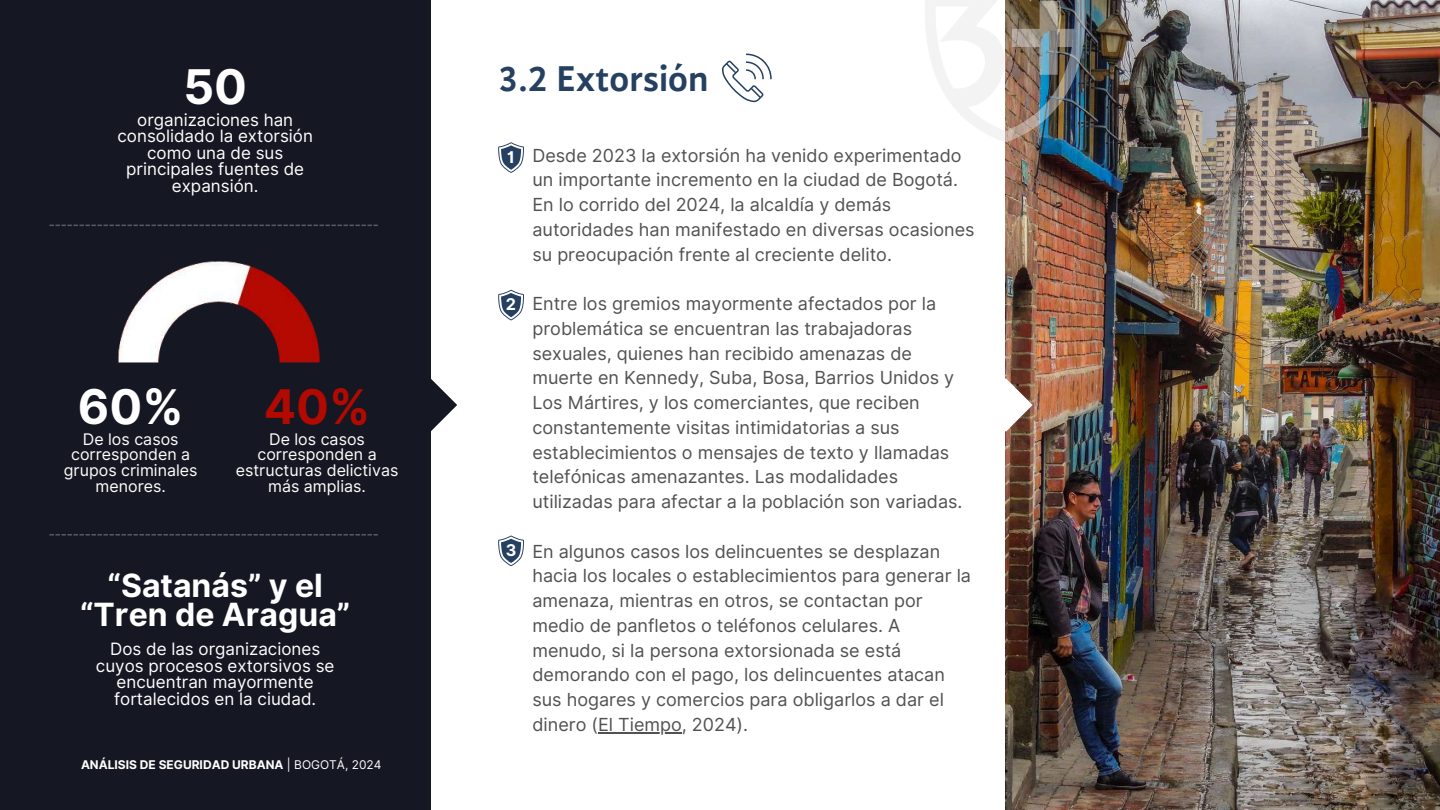
<style>
.page{position:relative;width:1440px;height:810px;background:#fff}
.page>*{position:absolute;margin:0;border:0;box-sizing:border-box;transform-origin:0 0}
.t1{font:700 47.8px "Inter";color:#fff}
.t2{font:700 47.8px "Inter";color:#b20900}
.t3{font:700 37px "Gandhi Sans";color:#254061}
.t4{font:700 32px/29.2px "Inter";color:#fff;text-align:center}
.t5{font:18px/24.8px "Inter";color:#515151}
.t6{font:17px/16.5px "Inter";color:#fff;text-align:center}
.t7{font:700 16.2px "Inter";color:#fff}
.t8{font:16px/15.8px "Inter";color:#fff;text-align:center}
.t9{font:700 12px "Inter";color:#fff}
.s1{font-weight:400}
</style>
<div class="page">
<div style="left:0;top:0;width:430px;height:810px;background:#151722"></div>
<svg style="left:430px;top:378px;width:27px;height:54px"></svg>
<svg style="left:498px;top:142px;width:26px;height:31px"></svg>
<svg style="left:498px;top:290px;width:26px;height:30px"></svg>
<svg style="left:498px;top:536px;width:26px;height:30px"></svg>
<img style="left:118px;top:261px;width:202px;height:102px">
<hr style="left:598px;top:732px;width:84px;height:2px;background:#515151">
<svg style="left:49px;top:225px;width:329px;height:1px"></svg>
<svg style="left:49px;top:534px;width:329px;height:2px"></svg>
<svg style="left:722px;top:53px;width:50px;height:49px"></svg>
<img style="left:1006px;top:0;width:434px;height:810px">
<img style="left:925px;top:0;width:163px;height:143px">
<svg style="left:1005px;top:378px;width:28px;height:54px"></svg>
<h1 class="t1" style="left:183px;top:59px;width:65px">50</h1>
<h2 class="t3" style="left:498px;top:63px;width:212px">3.2 Extorsión</h2>
<p class="t6" style="left:117px;top:111px;width:197px">organizaciones han consolidado la extorsión como una de sus principales fuentes de expansión.</p>
<h1 class="t1" style="left:78px;top:378px;width:107px">60%</h1>
<p class="t8" style="left:64px;top:431px;width:135px">De los casos corresponden a grupos criminales menores.</p>
<h1 class="t2" style="left:264px;top:378px;width:108px">40%</h1>
<p class="t8" style="left:236px;top:431px;width:164px">De los casos corresponden a estructuras delictivas más amplias.</p>
<h3 class="t4" style="left:80px;top:571px;width:272px">“Satanás” y el “Tren de Aragua”</h3>
<p class="t6" style="left:96px;top:641px;width:240px">Dos de las organizaciones cuyos procesos extorsivos se encuentran mayormente fortalecidos en la ciudad.</p>
<p class="t9" style="left:81px;top:758px;width:302px">ANÁLISIS DE SEGURIDAD URBANA <span class="s1">| BOGOTÁ, 2024</span></p>
<p class="t7" style="left:507px;top:147px;width:9px">1</p>
<p class="t7" style="left:506px;top:295px;width:12px">2</p>
<p class="t7" style="left:506px;top:541px;width:12px">3</p>
<p class="t5" style="left:532px;top:143px;width:444px">Desde 2023 la extorsión ha venido experimentado un importante incremento en la ciudad de Bogotá.<br>En lo corrido del 2024, la alcaldía y demás autoridades han manifestado en diversas ocasiones su preocupación frente al creciente delito.</p>
<p class="t5" style="left:532px;top:291px;width:432px">Entre los gremios mayormente afectados por la problemática se encuentran las trabajadoras sexuales, quienes han recibido amenazas de muerte en Kennedy, Suba, Bosa, Barrios Unidos y Los Mártires, y los comerciantes, que reciben constantemente visitas intimidatorias a sus establecimientos o mensajes de texto y llamadas telefónicas amenazantes. Las modalidades utilizadas para afectar a la población son variadas.</p>
<p class="t5" style="left:532px;top:539px;width:440px">En algunos casos los delincuentes se desplazan hacia los locales o establecimientos para generar la amenaza, mientras en otros, se contactan por medio de panfletos o teléfonos celulares. A menudo, si la persona extorsionada se está demorando con el pago, los delincuentes atacan sus hogares y comercios para obligarlos a dar el dinero (El Tiempo, 2024).</p>
</div>
